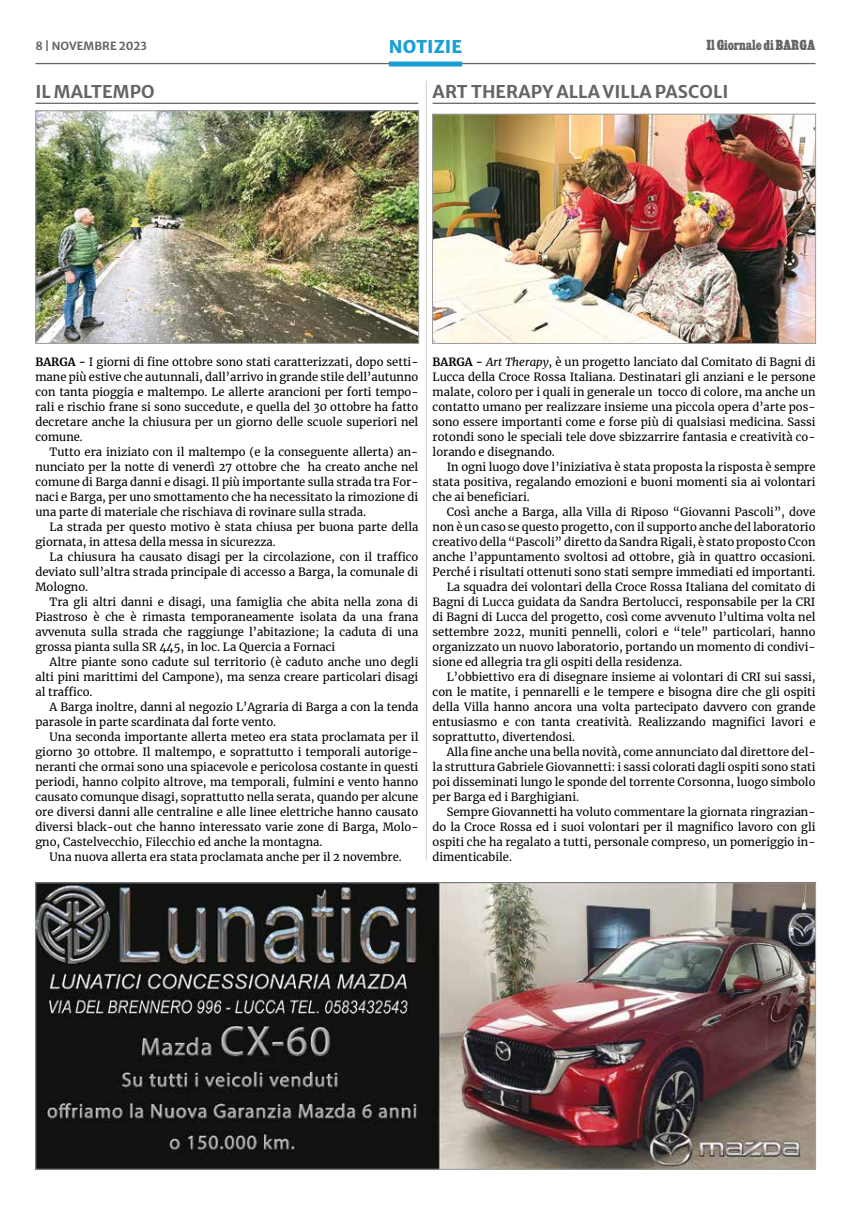
<style>
.page{position:relative;width:851px;height:1205px;background:#fff}
.page>*{position:absolute;margin:0;border:0;box-sizing:border-box;transform-origin:0 0}
.t1{font:700 17.5px "Merriweather Sans";letter-spacing:.005em;color:#646567}
.t2{font:17.5px "Merriweather Sans";letter-spacing:.005em;color:#189fd6}
.t3{font:11.25px/15px "Merriweather";color:#000;text-align:justify}
.t4{font:11.25px "Cairo";color:#646567}
.t5{font:700 11.25px "Merriweather Sans";letter-spacing:.005em;color:#646567}
.s1{font-weight:700}
.s2{font-style:italic}
</style>
<div class="page">
<hr style="left:35px;top:63px;width:780px;height:1px;background:#646567">
<div style="left:389px;top:62px;width:73px;height:5px;background:#189fd6"></div>
<img style="left:37px;top:884px;width:776px;height:283px">
<hr style="left:35px;top:103px;width:383px;height:1px;background:#646567">
<hr style="left:432px;top:103px;width:383px;height:1px;background:#646567">
<img style="left:37px;top:112px;width:380px;height:230px">
<div style="left:35px;top:110px;width:384px;height:234px;border:1px solid #9c9e9f"></div>
<img style="left:434px;top:116px;width:379px;height:226px">
<div style="left:432px;top:114px;width:383px;height:230px;border:1px solid #9c9e9f"></div>
<hr style="left:425px;top:78px;width:2px;height:783px;background:#003882;opacity:.5">
<p class="t5" style="left:35px;top:37px;width:113px">8 | NOVEMBRE 2023</p>
<h1 class="t2" style="left:389px;top:31px;width:75px">NOTIZIE</h1>
<p class="t4" style="left:706px;top:40px;width:110px">Il Giornale di BARGA</p>
<h1 class="t1" style="left:35px;top:76px;width:121px">IL MALTEMPO</h1>
<h1 class="t1" style="left:432px;top:76px;width:297px">ART THERAPY ALLA VILLA PASCOLI</h1>
<p class="t3" style="left:35px;top:354px;width:384px"><span class="s1">BARGA -</span> I giorni di fine ottobre sono stati caratterizzati, dopo setti&shy;mane più estive che autunnali, dall’arrivo in grande stile dell’autunno con tanta pioggia e maltempo. Le allerte arancioni per forti tempo&shy;rali e rischio frane si sono succedute, e quella del 30 ottobre ha fatto decretare anche la chiusura per un giorno delle scuole superiori nel comune.</p>
<p class="t3" style="left:35px;top:444px;width:384px;text-indent:14px">Tutto era iniziato con il maltempo (e la conseguente allerta) an&shy;nunciato per la notte di venerdì 27 ottobre che ha creato anche nel comune di Barga danni e disagi. Il più importante sulla strada tra For&shy;naci e Barga, per uno smottamento che ha necessitato la rimozione di una parte di materiale che rischiava di rovinare sulla strada.</p>
<p class="t3" style="left:35px;top:518px;width:384px;text-indent:14px">La strada per questo motivo è stata chiusa per buona parte della giornata, in attesa della messa in sicurezza.</p>
<p class="t3" style="left:35px;top:548px;width:384px;text-indent:14px">La chiusura ha causato disagi per la circolazione, con il traffico deviato sull’altra strada principale di accesso a Barga, la comunale di Mologno.</p>
<p class="t3" style="left:35px;top:593px;width:384px;text-indent:14px">Tra gli altri danni e disagi, una famiglia che abita nella zona di Piastroso è che è rimasta temporaneamente isolata da una frana avvenuta sulla strada che raggiunge l’abitazione; la caduta di una grossa pianta sulla SR 445, in loc. La Quercia a Fornaci</p>
<p class="t3" style="left:35px;top:653px;width:384px;text-indent:14px">Altre piante sono cadute sul territorio (è caduto anche uno degli alti pini marittimi del Campone), ma senza creare particolari disagi al traffico.</p>
<p class="t3" style="left:35px;top:698px;width:384px;text-indent:14px">A Barga inoltre, danni al negozio L’Agraria di Barga a con la tenda parasole in parte scardinata dal forte vento.</p>
<p class="t3" style="left:35px;top:728px;width:384px;text-indent:14px">Una seconda importante allerta meteo era stata proclamata per il giorno 30 ottobre. Il maltempo, e soprattutto i temporali autorige&shy;neranti che ormai sono una spiacevole e pericolosa costante in questi periodi, hanno colpito altrove, ma temporali, fulmini e vento hanno causato comunque disagi, soprattutto nella serata, quando per alcune ore diversi danni alle centraline e alle linee elettriche hanno causato diversi black-out che hanno interessato varie zone di Barga, Molo&shy;gno, Castelvecchio, Filecchio ed anche la montagna.</p>
<p class="t3" style="left:50px;top:848px;width:353px">Una nuova allerta era stata proclamata anche per il 2 novembre.</p>
<p class="t3" style="left:432px;top:354px;width:384px"><span class="s1">BARGA -</span> <span class="s2">Art Therapy</span>, è un progetto lanciato dal Comitato di Bagni di Lucca della Croce Rossa Italiana. Destinatari gli anziani e le persone malate, coloro per i quali in generale un tocco di colore, ma anche un contatto umano per realizzare insieme una piccola opera d’arte pos&shy;sono essere importanti come e forse più di qualsiasi medicina. Sassi rotondi sono le speciali tele dove sbizzarrire fantasia e creatività co&shy;lorando e disegnando.</p>
<p class="t3" style="left:432px;top:459px;width:384px;text-indent:14px">In ogni luogo dove l’iniziativa è stata proposta la risposta è sempre stata positiva, regalando emozioni e buoni momenti sia ai volontari che ai beneficiari.</p>
<p class="t3" style="left:446px;top:503px;width:370px">Così anche a Barga, alla Villa di Riposo “Giovanni Pascoli”, dove</p>
<p class="t3" style="left:432px;top:518px;width:384px">non è un caso se questo progetto, con il supporto anche del laboratorio</p>
<p class="t3" style="left:432px;top:533px;width:384px">creativo della “Pascoli” diretto da Sandra Rigali, è stato proposto Ccon</p>
<p class="t3" style="left:432px;top:548px;width:384px">anche l’appuntamento svoltosi ad ottobre, già in quattro occasioni.</p>
<p class="t3" style="left:432px;top:563px;width:384px">Perché i risultati ottenuti sono stati sempre immediati ed importanti.</p>
<p class="t3" style="left:446px;top:578px;width:370px">La squadra dei volontari della Croce Rossa Italiana del comitato di</p>
<p class="t3" style="left:432px;top:593px;width:384px">Bagni di Lucca guidata da Sandra Bertolucci, responsabile per la CRI</p>
<p class="t3" style="left:432px;top:608px;width:384px">di Bagni di Lucca del progetto, così come avvenuto l’ultima volta nel</p>
<p class="t3" style="left:432px;top:623px;width:384px">settembre 2022, muniti pennelli, colori e “tele” particolari, hanno</p>
<p class="t3" style="left:432px;top:638px;width:384px">organizzato un nuovo laboratorio, portando un momento di condivi-</p>
<p class="t3" style="left:432px;top:653px;width:251px">sione ed allegria tra gli ospiti della residenza.</p>
<p class="t3" style="left:446px;top:668px;width:370px">L’obbiettivo era di disegnare insieme ai volontari di CRI sui sassi,</p>
<p class="t3" style="left:432px;top:683px;width:384px">con le matite, i pennarelli e le tempere e bisogna dire che gli ospiti</p>
<p class="t3" style="left:432px;top:698px;width:384px">della Villa hanno ancora una volta partecipato davvero con grande</p>
<p class="t3" style="left:432px;top:713px;width:384px">entusiasmo e con tanta creatività. Realizzando magnifici lavori e</p>
<p class="t3" style="left:432px;top:728px;width:144px">soprattutto, divertendosi.</p>
<p class="t3" style="left:446px;top:743px;width:370px">Alla fine anche una bella novità, come annunciato dal direttore del-</p>
<p class="t3" style="left:432px;top:758px;width:384px">la struttura Gabriele Giovannetti: i sassi colorati dagli ospiti sono stati</p>
<p class="t3" style="left:432px;top:773px;width:384px">poi disseminati lungo le sponde del torrente Corsonna, luogo simbolo</p>
<p class="t3" style="left:432px;top:788px;width:148px">per Barga ed i Barghigiani.</p>
<p class="t3" style="left:446px;top:803px;width:370px">Sempre Giovannetti ha voluto commentare la giornata ringrazian-</p>
<p class="t3" style="left:432px;top:818px;width:384px">do la Croce Rossa ed i suoi volontari per il magnifico lavoro con gli</p>
<p class="t3" style="left:432px;top:833px;width:384px">ospiti che ha regalato a tutti, personale compreso, un pomeriggio in-</p>
<p class="t3" style="left:432px;top:848px;width:81px">dimenticabile.</p>
</div>
